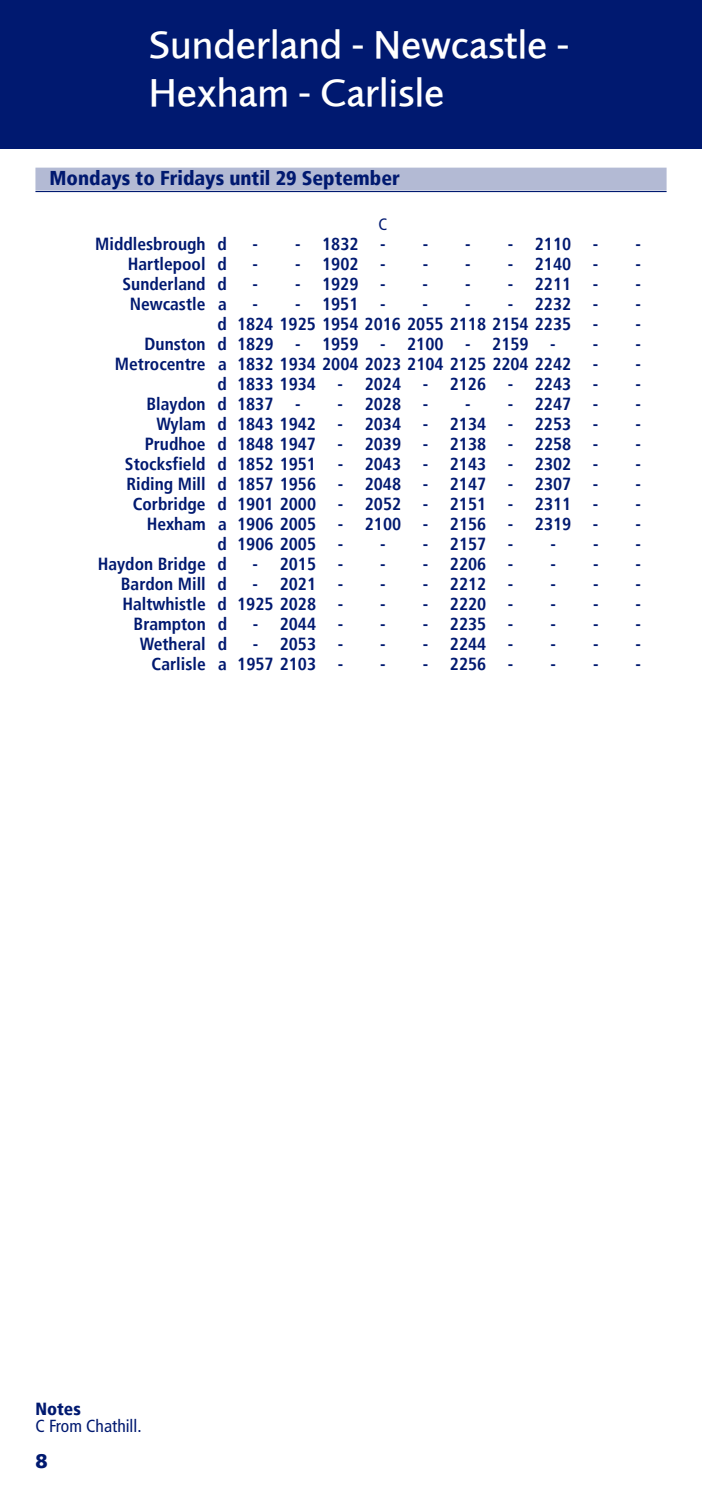
<style>
.page{position:relative;width:702px;height:1489px;background:#fff}
.page>*{position:absolute;margin:0;border:0;box-sizing:border-box;transform-origin:0 0}
.t1{font:500 40px/48px "Foundry Sans";color:#fff}
.t2{font:900 condensed 20px "Frutiger LT";color:#001970}
.t3{font:900 20px "Frutiger LT";color:#001970}
.t4{font:700 condensed 17.5px/20px "Frutiger LT";color:#001970}
.t5{font:condensed 17.5px "Frutiger LT";color:#001970}
.t6{font:900 condensed 17.5px "Frutiger LT";color:#001970}
.t7{font:condensed 16.5px "Frutiger LT";color:#001970}
</style>
<div class="page">
<div style="left:0;top:0;width:702px;height:149px;background:#001970"></div>
<div style="left:35px;top:168px;width:631px;height:22px;background:#b3bad4"></div>
<hr style="left:35px;top:191px;width:631px;height:1px;background:#001970">
<h1 class="t1" style="left:149px;top:20px;width:421px">Sunderland - Newcastle -<br>Hexham - Carlisle</h1>
<p class="t2" style="left:50px;top:166px;width:352px">Mondays to Fridays until 29 September</p>
<p class="t7" style="left:378px;top:214px;width:10px">C</p>
<p class="t4" style="left:95px;top:234px;width:133px">Middlesbrough d</p>
<p class="t4" style="left:252px;top:234px;width:135px">- - 1832 -</p>
<p class="t4" style="left:422px;top:234px;width:50px">- -</p>
<p class="t4" style="left:507px;top:234px;width:92px">- 2110 -</p>
<p class="t4" style="left:635px;top:234px;width:7px">-</p>
<p class="t4" style="left:128px;top:254px;width:101px">Hartlepool d</p>
<p class="t4" style="left:252px;top:254px;width:135px">- - 1902 -</p>
<p class="t4" style="left:422px;top:254px;width:50px">- -</p>
<p class="t4" style="left:507px;top:254px;width:92px">- 2140 -</p>
<p class="t4" style="left:635px;top:254px;width:7px">-</p>
<p class="t4" style="left:122px;top:274px;width:106px">Sunderland d</p>
<p class="t4" style="left:252px;top:274px;width:135px">- - 1929 -</p>
<p class="t4" style="left:422px;top:274px;width:50px">- -</p>
<p class="t4" style="left:507px;top:274px;width:92px">- 2211 -</p>
<p class="t4" style="left:635px;top:274px;width:7px">-</p>
<p class="t4" style="left:130px;top:294px;width:99px">Newcastle a</p>
<p class="t4" style="left:252px;top:294px;width:135px">- - 1951 -</p>
<p class="t4" style="left:422px;top:294px;width:50px">- -</p>
<p class="t4" style="left:507px;top:294px;width:92px">- 2232 -</p>
<p class="t4" style="left:635px;top:294px;width:7px">-</p>
<p class="t4" style="left:217px;top:314px;width:382px">d 1824 1925 1954 2016 2055 2118 2154 2235 -</p>
<p class="t4" style="left:635px;top:314px;width:7px">-</p>
<p class="t4" style="left:145px;top:334px;width:412px">Dunston d 1829 - 1959 - 2100 - 2159 -</p>
<p class="t4" style="left:115px;top:334px;width:527px;text-indent:478px">- -<br>Metrocentre a 1832 1934 2004 2023 2104 2125 2204 2242 -</p>
<p class="t4" style="left:635px;top:354px;width:7px">-</p>
<p class="t4" style="left:217px;top:374px;width:382px">d 1833 1934 - 2024 - 2126 - 2243 -</p>
<p class="t4" style="left:635px;top:374px;width:7px">-</p>
<p class="t4" style="left:147px;top:394px;width:155px">Blaydon d 1837 -</p>
<p class="t4" style="left:337px;top:394px;width:92px">- 2028 -</p>
<p class="t4" style="left:465px;top:394px;width:135px">- - 2247 -</p>
<p class="t4" style="left:635px;top:394px;width:7px">-</p>
<p class="t4" style="left:156px;top:414px;width:443px">Wylam d 1843 1942 - 2034 - 2134 - 2253 -</p>
<p class="t4" style="left:635px;top:414px;width:7px">-</p>
<p class="t4" style="left:145px;top:434px;width:455px">Prudhoe d 1848 1947 - 2039 - 2138 - 2258 -</p>
<p class="t4" style="left:635px;top:434px;width:7px">-</p>
<p class="t4" style="left:125px;top:454px;width:475px">Stocksfield d 1852 1951 - 2043 - 2143 - 2302 -</p>
<p class="t4" style="left:635px;top:454px;width:7px">-</p>
<p class="t4" style="left:126px;top:474px;width:473px">Riding Mill d 1857 1956 - 2048 - 2147 - 2307 -</p>
<p class="t4" style="left:635px;top:474px;width:7px">-</p>
<p class="t4" style="left:133px;top:494px;width:467px">Corbridge d 1901 2000 - 2052 - 2151 - 2311 -</p>
<p class="t4" style="left:635px;top:494px;width:7px">-</p>
<p class="t4" style="left:147px;top:514px;width:453px">Hexham a 1906 2005 - 2100 - 2156 - 2319 -</p>
<p class="t4" style="left:635px;top:514px;width:7px">-</p>
<p class="t4" style="left:218px;top:534px;width:127px">d 1906 2005 -</p>
<p class="t4" style="left:380px;top:534px;width:135px">- - 2157 -</p>
<p class="t4" style="left:550px;top:534px;width:50px">- -</p>
<p class="t4" style="left:635px;top:534px;width:7px">-</p>
<p class="t4" style="left:98px;top:554px;width:131px">Haydon Bridge d</p>
<p class="t4" style="left:253px;top:554px;width:92px">- 2015 -</p>
<p class="t4" style="left:380px;top:554px;width:135px">- - 2206 -</p>
<p class="t4" style="left:550px;top:554px;width:50px">- -</p>
<p class="t4" style="left:635px;top:554px;width:7px">-</p>
<p class="t4" style="left:121px;top:574px;width:108px">Bardon Mill d</p>
<p class="t4" style="left:253px;top:574px;width:92px">- 2021 -</p>
<p class="t4" style="left:380px;top:574px;width:135px">- - 2212 -</p>
<p class="t4" style="left:550px;top:574px;width:50px">- -</p>
<p class="t4" style="left:635px;top:574px;width:7px">-</p>
<p class="t4" style="left:122px;top:594px;width:222px">Haltwhistle d 1925 2028 -</p>
<p class="t4" style="left:380px;top:594px;width:135px">- - 2220 -</p>
<p class="t4" style="left:550px;top:594px;width:50px">- -</p>
<p class="t4" style="left:635px;top:594px;width:7px">-</p>
<p class="t4" style="left:134px;top:614px;width:95px">Brampton d</p>
<p class="t4" style="left:253px;top:614px;width:92px">- 2044 -</p>
<p class="t4" style="left:380px;top:614px;width:135px">- - 2235 -</p>
<p class="t4" style="left:550px;top:614px;width:50px">- -</p>
<p class="t4" style="left:635px;top:614px;width:7px">-</p>
<p class="t4" style="left:140px;top:634px;width:89px">Wetheral d</p>
<p class="t4" style="left:253px;top:634px;width:92px">- 2053 -</p>
<p class="t4" style="left:380px;top:634px;width:135px">- - 2244 -</p>
<p class="t4" style="left:550px;top:634px;width:50px">- -</p>
<p class="t4" style="left:635px;top:634px;width:7px">-</p>
<p class="t4" style="left:152px;top:654px;width:193px">Carlisle a 1957 2103 -</p>
<p class="t4" style="left:380px;top:654px;width:135px">- - 2256 -</p>
<p class="t4" style="left:550px;top:654px;width:50px">- -</p>
<p class="t4" style="left:635px;top:654px;width:7px">-</p>
<p class="t6" style="left:35px;top:1397px;width:47px">Notes</p>
<p class="t5" style="left:35px;top:1415px;width:108px">C From Chathill.</p>
<p class="t3" style="left:35px;top:1448px;width:14px">8</p>
</div>
